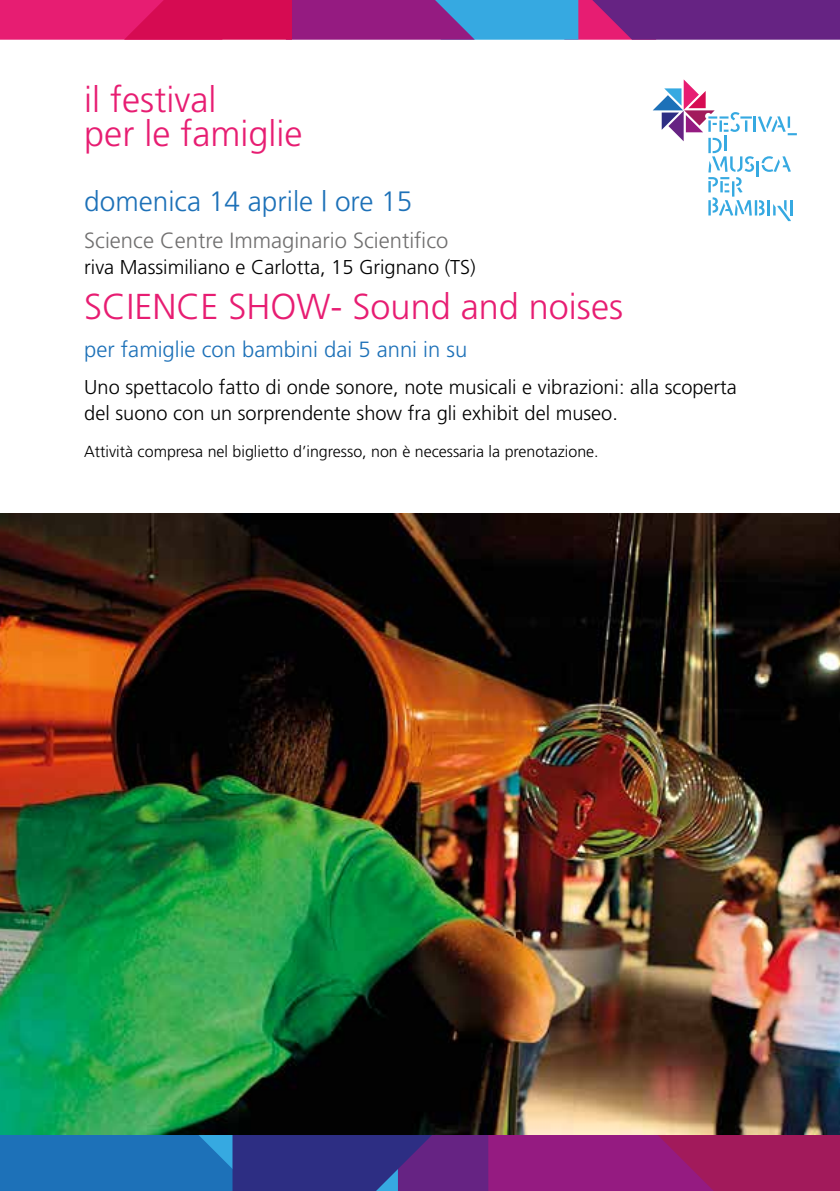
<style>
.page{position:relative;width:840px;height:1191px;background:#fff}
.page>*{position:absolute;margin:0;border:0;box-sizing:border-box;transform-origin:0 0}
.t1{font:300 36px/34px "Frutiger";color:#e71d72}
.t2{font:300 28px "Frutiger";color:#1d71b8}
.t3{font:300 22px "Frutiger";color:#706f6f}
.t4{font:300 22px "Frutiger";color:#1d71b8}
.t5{font:300 20px/26px "Frutiger";color:#000}
.t6{font:300 16px "Frutiger";color:#000}
</style>
<div class="page">
<svg style="left:0;top:1134px;width:839px;height:57px;background:#5c3989"></svg>
<svg style="left:0;top:0;width:839px;height:40px;background:#983084"></svg>
<svg style="left:653px;top:79px;width:143px;height:142px"></svg>
<hr style="left:789px;top:200px;width:3px;height:15px;background:#36a9e1">
<img style="left:0;top:513px;width:839px;height:621px">
<h1 class="t1" style="left:84px;top:82px;width:219px">il festival<br>per le famiglie</h1>
<h2 class="t2" style="left:84px;top:185px;width:329px">domenica 14 aprile | ore 15</h2>
<p class="t3" style="left:84px;top:228px;width:365px">Science Centre Immaginario Scientifico</p>
<p class="t5" style="left:84px;top:254px;width:393px">riva Massimiliano e Carlotta, 15 Grignano (TS)</p>
<h1 class="t1" style="left:84px;top:290px;width:540px">SCIENCE SHOW- Sound and noises</h1>
<p class="t4" style="left:84px;top:336px;width:384px">per famiglie con bambini dai 5 anni in su</p>
<p class="t5" style="left:84px;top:374px;width:653px">Uno spettacolo fatto di onde sonore, note musicali e vibrazioni: alla scoperta del suono con un sorprendente show fra gli exhibit del museo.</p>
<p class="t6" style="left:84px;top:443px;width:515px">Attività compresa nel biglietto d’ingresso, non è necessaria la prenotazione.</p>
</div>
